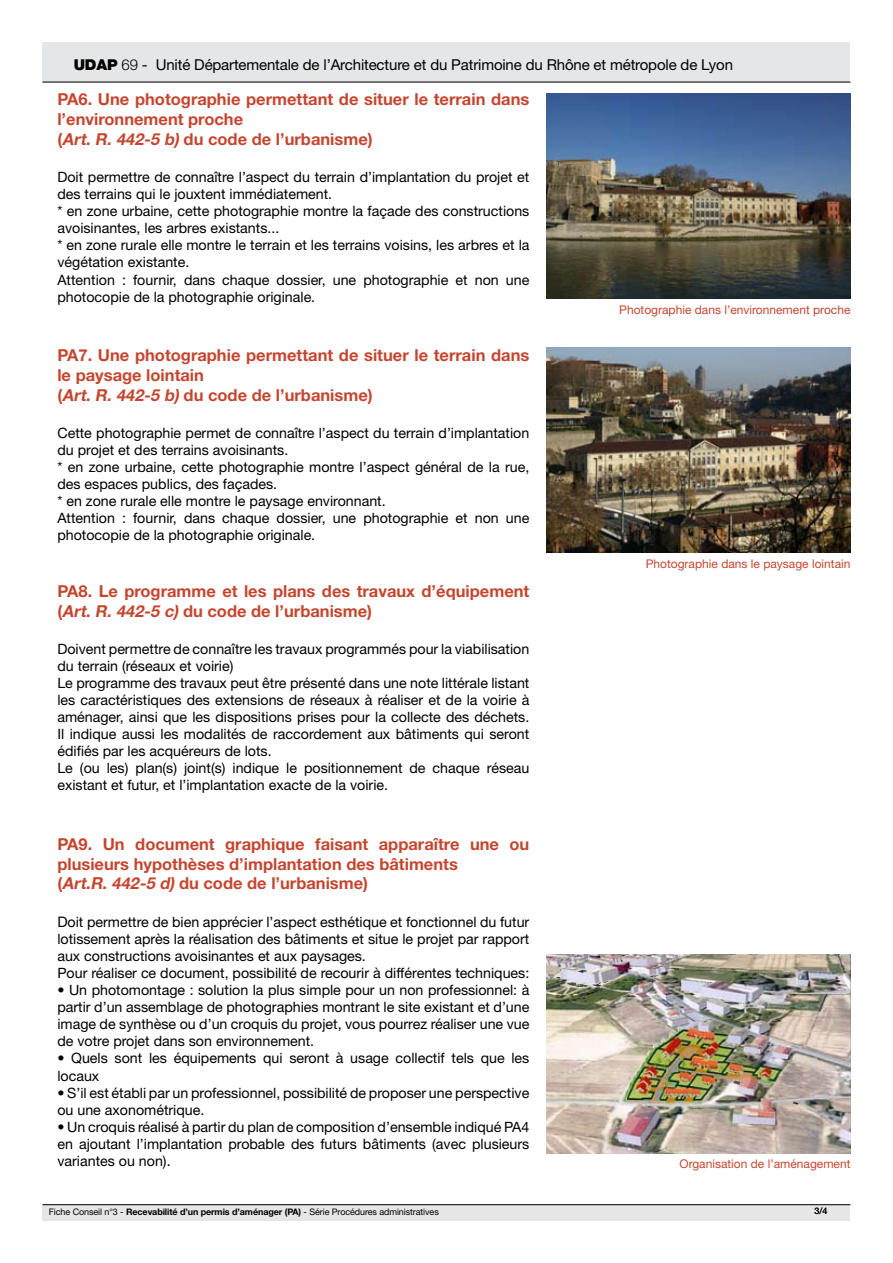
<style>
.page{position:relative;width:893px;height:1263px;background:#fff}
.page>*{position:absolute;margin:0;border:0;box-sizing:border-box;transform-origin:0 0}
.t1{font:700 16.5px/19.8px "Helvetica Neue LT Std";color:#c5462f}
.t2{font:15px "Helvetica Neue LT Std";letter-spacing:-.01em;color:#000}
.t3{font:14.25px/17.1px "Helvetica Neue LT Std";color:#000}
.t4{font:12px "Helvetica Neue LT Std";color:#c5462f}
.t5{font:9px "Helvetica Neue LT Std";letter-spacing:-.01em;color:#000}
.s1{font-weight:900}
.s2{font-weight:300}
.s3{font-style:italic}
.s4{font-size:14.55px}
.s5{font-weight:700}
</style>
<div class="page">
<div style="left:43px;top:43px;width:807px;height:40px;background:#e5e6e7"></div>
<div style="left:43px;top:1204px;width:807px;height:16px;background:#e5e6e7"></div>
<hr style="left:43px;top:1204px;width:807px;height:1px;background:#000">
<img style="left:546px;top:347px;width:304px;height:205px">
<img style="left:546px;top:94px;width:304px;height:205px">
<img style="left:546px;top:954px;width:298px;height:199px">
<hr style="left:43px;top:82px;width:807px;height:1px;background:#000">
<p class="t2" style="left:74px;top:56px;width:661px"><span class="s1">UDAP</span> <span class="s2">69</span> - Unité Départementale de l’Architecture et du Patrimoine du Rhône et métropole de Lyon</p>
<p class="t1" style="left:57px;top:89px;width:473px">PA6. Une photographie permettant de situer le terrain dans l’environnement proche<br>(<span class="s3">Art. R. 442-5 b)</span> du code de l’urbanisme)</p>
<p class="t3" style="left:57px;top:168px;width:474px">Doit permettre de connaître l’aspect du terrain d’implantation du projet et des terrains qui le jouxtent immédiatement.<br>* en zone urbaine, cette photographie montre la façade des constructions avoisinantes, les arbres existants...<br>* en zone rurale elle montre le terrain et les terrains voisins, les arbres et la végétation existante.<br>Attention : fournir, dans chaque dossier, une photographie et non une photocopie de la photographie originale.</p>
<p class="t1" style="left:57px;top:345px;width:473px">PA7. Une photographie permettant de situer le terrain dans le paysage lointain<br>(<span class="s3">Art. R. 442-5 b)</span> du code de l’urbanisme)</p>
<p class="t3" style="left:57px;top:424px;width:474px">Cette photographie permet de connaître l’aspect du terrain d’implantation du projet et des terrains avoisinants.<br>* en zone urbaine, cette photographie montre l’aspect général de la rue, des espaces publics, des façades.<br>* en zone rurale elle montre le paysage environnant.<br>Attention : fournir, dans chaque dossier, une photographie et non une photocopie de la photographie originale.</p>
<p class="t1" style="left:57px;top:581px;width:473px">PA8. Le programme et les plans des travaux d’équipement (<span class="s3">Art. R. 442-5 c)</span> du code de l’urbanisme)</p>
<p class="t3" style="left:57px;top:640px;width:474px">Doivent permettre de connaître les travaux programmés pour la viabilisation du terrain (réseaux et voirie)<br>Le programme des travaux peut être présenté dans une note littérale listant les caractéristiques des extensions de réseaux à réaliser et de la voirie à aménager, ainsi que les dispositions prises pour la collecte des déchets.<br>Il indique aussi les modalités de raccordement aux bâtiments qui seront édifiés par les acquéreurs de lots.<br>Le (ou les) plan(s) joint(s) indique le positionnement de chaque réseau existant et futur, et l’implantation exacte de la voirie.</p>
<p class="t1" style="left:57px;top:834px;width:473px">PA9. Un document graphique faisant apparaître une ou plusieurs hypothèses d’implantation des bâtiments<br>(<span class="s3">Art.R. 442-5 d)</span> du code de l’urbanisme)</p>
<p class="t3" style="left:57px;top:913px;width:473px"><span class="s4">D</span>oit permettre de bien apprécier l’aspect esthétique et fonctionnel du futur lotissement après la réalisation des bâtiments et situe le projet par rapport aux constructions avoisinantes et aux paysages.<br>Pour réaliser ce document, possibilité de recourir à différentes techniques:</p>
<p class="t3" style="left:57px;top:981px;width:474px;text-align:justify">• Un photomontage : solution la plus simple pour un non professionnel: à partir d’un assemblage de photographies montrant le site existant et d’une image de synthèse ou d’un croquis du projet, vous pourrez réaliser une vue de votre projet dans son environnement.</p>
<p class="t3" style="left:57px;top:1050px;width:473px">• Quels sont les équipements qui seront à usage collectif tels que les locaux</p>
<p class="t3" style="left:57px;top:1084px;width:473px">• S’il est établi par un professionnel, possibilité de proposer une perspective ou une axonométrique.</p>
<p class="t3" style="left:57px;top:1118px;width:474px;text-align:justify">• Un croquis réalisé à partir du plan de composition d’ensemble indiqué PA4 en ajoutant l’implantation probable des futurs bâtiments (avec plusieurs variantes ou non)<span class="s4">.</span></p>
<p class="t4" style="left:619px;top:302px;width:233px">Photographie dans l’environnement proche</p>
<p class="t4" style="left:646px;top:556px;width:206px">Photographie dans le paysage lointain</p>
<p class="t4" style="left:680px;top:1157px;width:172px">Organisation de l’aménagement</p>
<p class="t5" style="left:49px;top:1206px;width:391px">Fiche Conseil n°3 - <span class="s5">Recevabilité d’un permis d’aménager (PA)</span> - Série Procédures administratives</p>
<p class="t5" style="left:815px;top:1205px;width:14px">3/4</p>
</div>
